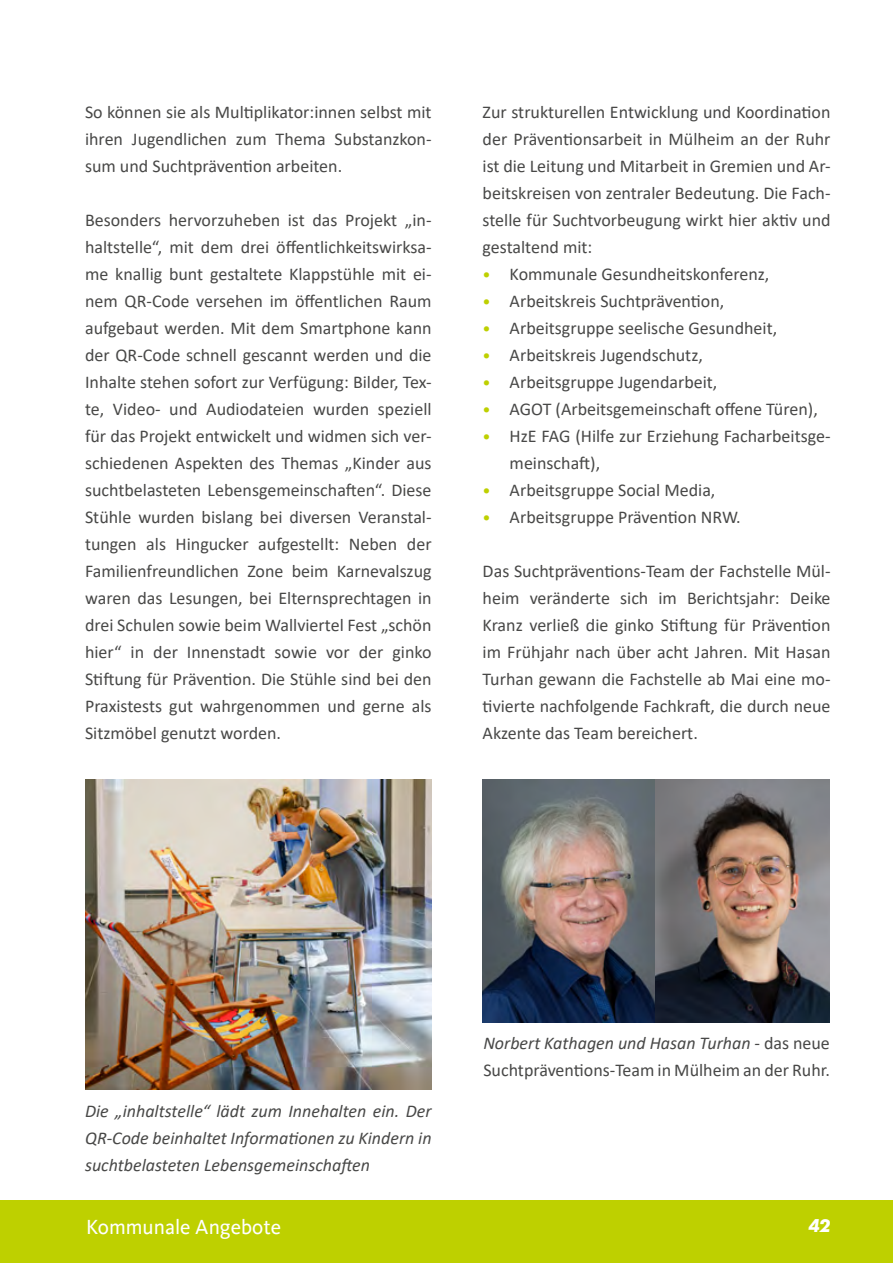
<style>
.page{position:relative;width:893px;height:1263px;background:#fff}
.page>*{position:absolute;margin:0;border:0;box-sizing:border-box;transform-origin:0 0}
.t1{font:21px "Kievit";color:#fff}
.Ginko_Bildunterschrift{font:18px/27px "Calibri";color:#484847;text-align:justify}
.Ginko_Bildunterschrift-2{font:italic 18px/27px "Calibri";color:#484847;text-align:justify}
.t2{font:italic 700 18px "Futon";color:#fff}
.s1{font-size:16.5px;color:#bed000}
.s2{font-style:italic}
</style>
<div class="page">
<div style="left:0;top:1200px;width:893px;height:63px;background:#bed000"></div>
<img style="left:85px;top:779px;width:347px;height:311px">
<img style="left:483px;top:779px;width:346px;height:243px">
<p class="Ginko_Bildunterschrift" style="left:85px;top:98px;width:348px">So können sie als Multiplikator:innen selbst mit ihren Jugendlichen zum Thema Substanzkon&shy;sum und Suchtprävention arbeiten.</p>
<p class="Ginko_Bildunterschrift" style="left:85px;top:206px;width:348px">Besonders hervorzuheben ist das Projekt „in&shy;haltstelle“, mit dem drei öffentlichkeitswirksa&shy;me knallig bunt gestaltete Klappstühle mit ei&shy;nem QR-Code versehen im öffentlichen Raum aufgebaut werden. Mit dem Smartphone kann der QR-Code schnell gescannt werden und die Inhalte stehen sofort zur Verfügung: Bilder, Tex&shy;te, Video- und Audiodateien wurden speziell für das Projekt entwickelt und widmen sich ver&shy;schiedenen Aspekten des Themas „Kinder aus suchtbelasteten Lebensgemeinschaften“. Diese Stühle wurden bislang bei diversen Veranstal&shy;tungen als Hingucker aufgestellt: Neben der Familienfreundlichen Zone beim Karnevalszug waren das Lesungen, bei Elternsprechtagen in drei Schulen sowie beim Wallviertel Fest „schön hier“ in der Innenstadt sowie vor der ginko Stiftung für Prävention. Die Stühle sind bei den Praxistests gut wahrgenommen und gerne als Sitzmöbel genutzt worden.</p>
<p class="Ginko_Bildunterschrift" style="left:483px;top:98px;width:349px">Zur strukturellen Entwicklung und Koordination der Präventionsarbeit in Mülheim an der Ruhr ist die Leitung und Mitarbeit in Gremien und Ar&shy;beitskreisen von zentraler Bedeutung. Die Fach&shy;stelle für Suchtvorbeugung wirkt hier aktiv und gestaltend mit:</p>
<p class="Ginko_Bildunterschrift" style="left:483px;top:260px;width:288px"><span class="s1">•</span> Kommunale Gesundheitskonferenz,</p>
<p class="Ginko_Bildunterschrift" style="left:483px;top:287px;width:243px"><span class="s1">•</span> Arbeitskreis Suchtprävention,</p>
<p class="Ginko_Bildunterschrift" style="left:483px;top:314px;width:296px"><span class="s1">•</span> Arbeitsgruppe seelische Gesundheit,</p>
<p class="Ginko_Bildunterschrift" style="left:483px;top:341px;width:222px"><span class="s1">•</span> Arbeitskreis Jugendschutz,</p>
<p class="Ginko_Bildunterschrift" style="left:483px;top:368px;width:236px"><span class="s1">•</span> Arbeitsgruppe Jugendarbeit,</p>
<p class="Ginko_Bildunterschrift" style="left:483px;top:395px;width:337px"><span class="s1">•</span> AGOT (Arbeitsgemeinschaft offene Türen),</p>
<p class="Ginko_Bildunterschrift" style="left:510px;top:422px;width:322px;text-indent:-27px"><span class="s1">•</span> HzE FAG (Hilfe zur Erziehung Facharbeitsge&shy;meinschaft),</p>
<p class="Ginko_Bildunterschrift" style="left:483px;top:476px;width:234px"><span class="s1">•</span> Arbeitsgruppe Social Media,</p>
<p class="Ginko_Bildunterschrift" style="left:483px;top:503px;width:260px"><span class="s1">•</span> Arbeitsgruppe Prävention NRW.</p>
<p class="Ginko_Bildunterschrift" style="left:483px;top:557px;width:349px">Das Suchtpräventions-Team der Fachstelle Mül&shy;heim veränderte sich im Berichtsjahr: Deike Kranz verließ die ginko Stiftung für Prävention im Frühjahr nach über acht Jahren. Mit Hasan Turhan gewann die Fachstelle ab Mai eine mo&shy;tivierte nachfolgende Fachkraft, die durch neue Akzente das Team bereichert.</p>
<p class="Ginko_Bildunterschrift-2" style="left:85px;top:1097px;width:348px">Die „inhaltstelle“ lädt zum Innehalten ein. Der QR-Code beinhaltet Informationen zu Kindern in suchtbelasteten Lebensgemeinschaften</p>
<p class="Ginko_Bildunterschrift" style="left:483px;top:1029px;width:348px"><span class="s2">Norbert Kathagen und Hasan Turhan -</span> das neue<br>Suchtpräventions-Team in Mülheim an der Ruhr.</p>
<p class="t1" style="left:86px;top:1215px;width:197px">Kommunale Angebote</p>
<p class="t2" style="left:809px;top:1216px;width:23px">42</p>
</div>
